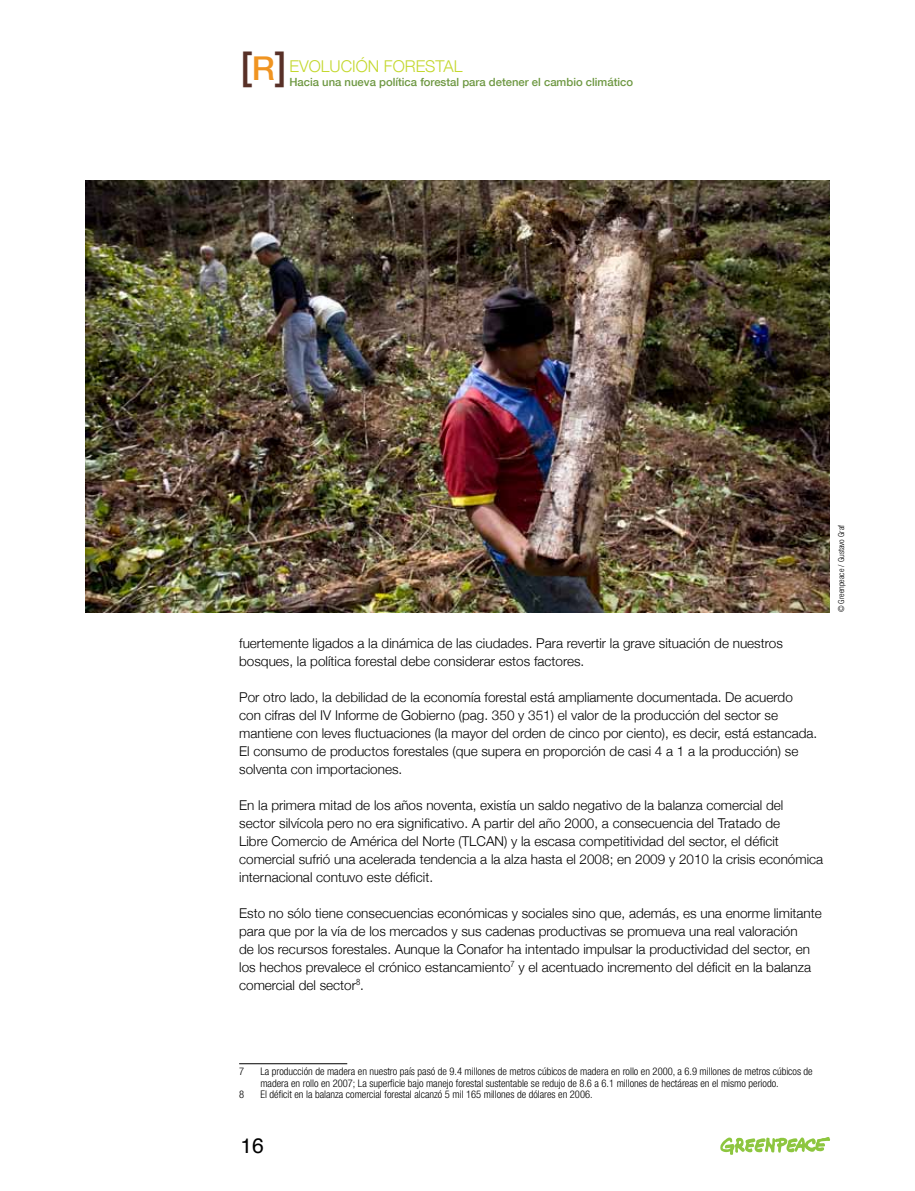
<style>
.page{position:relative;width:915px;height:1191px;background:#fff}
.page>*{position:absolute;margin:0;border:0;box-sizing:border-box;transform-origin:0 0}
.t1{font:500 38.7px "Helvetica Neue LT Com";color:#583027}
.t2{font:21px "Helvetica";color:#000}
.t3{font:300 16.35px "Helvetica Neue LT Com";color:#c4d82e}
.t4{font:300 13.5px/18px "Helvetica Neue";color:#000}
.t5{font:500 11.25px "Helvetica Neue LT Com";color:#6e9842}
.t6{font:300 condensed 10.5px/11.6px "Helvetica Neue LT Com";color:#000}
.t7{font:300 condensed 8.25px "Helvetica Neue LT Com";color:#000}
.s1{font-size:32.85px;color:#f09421}
</style>
<div class="page">
<svg style="left:720px;top:1137px;width:110px;height:18px"></svg>
<hr style="left:239px;top:1063px;width:108px;height:1px;background:#000">
<img style="left:85px;top:180px;width:744px;height:432px">
<h1 class="t1" style="left:240px;top:43px;width:48px">[<span class="s1">R</span>]</h1>
<p class="t3" style="left:289px;top:56px;width:174px">EVOLUCIÓN FORESTAL</p>
<p class="t5" style="left:289px;top:76px;width:345px">Hacia una nueva política forestal para detener el cambio climático</p>
<p class="t4" style="left:239px;top:634px;width:545px">fuertemente ligados a la dinámica de las ciudades. Para revertir la grave situación de nuestros bosques, la política forestal debe considerar estos factores.</p>
<p class="t4" style="left:239px;top:688px;width:579px">Por otro lado, la debilidad de la economía forestal está ampliamente documentada. De acuerdo con cifras del IV Informe de Gobierno (pag. 350 y 351) el valor de la producción del sector se mantiene con leves fluctuaciones (la mayor del orden de cinco por ciento), es decir, está estancada.<br>El consumo de productos forestales (que supera en proporción de casi 4 a 1 a la producción) se solventa con importaciones.</p>
<p class="t4" style="left:239px;top:796px;width:585px">En la primera mitad de los años noventa, existía un saldo negativo de la balanza comercial del<br>sector silvícola pero no era significativo. A partir del año 2000, a consecuencia del Tratado de<br>Libre Comercio de América del Norte (TLCAN) y la escasa competitividad del sector, el déficit comercial sufrió una acelerada tendencia a la alza hasta el 2008; en 2009 y 2010 la crisis económica internacional contuvo este déficit.</p>
<p class="t4" style="left:239px;top:904px;width:584px">Esto no sólo tiene consecuencias económicas y sociales sino que, además, es una enorme limitante para que por la vía de los mercados y sus cadenas productivas se promueva una real valoración<br>de los recursos forestales. Aunque la Conafor ha intentado impulsar la productividad del sector, en los hechos prevalece el crónico estancamiento<sup>7</sup> y el acentuado incremento del déficit en la balanza comercial del sector<sup>8</sup>.</p>
<p class="t7" style="left:836px;top:612px;width:89px;rotate:-90deg">© Greenpeace / Gustavo Graf</p>
<p class="t6" style="left:239px;top:1065px;width:7px">7</p>
<p class="t6" style="left:260px;top:1065px;width:553px">La producción de madera en nuestro país pasó de 9.4 millones de metros cúbicos de madera en rollo en 2000, a 6.9 millones de metros cúbicos de madera en rollo en 2007; La superficie bajo manejo forestal sustentable se redujo de 8.6 a 6.1 millones de hectáreas en el mismo periodo.</p>
<p class="t6" style="left:239px;top:1088px;width:7px">8</p>
<p class="t6" style="left:260px;top:1088px;width:333px">El déficit en la balanza comercial forestal alcanzó 5 mil 165 millones de dólares en 2006.</p>
<h2 class="t2" style="left:240px;top:1129px;width:25px">16</h2>
</div>
